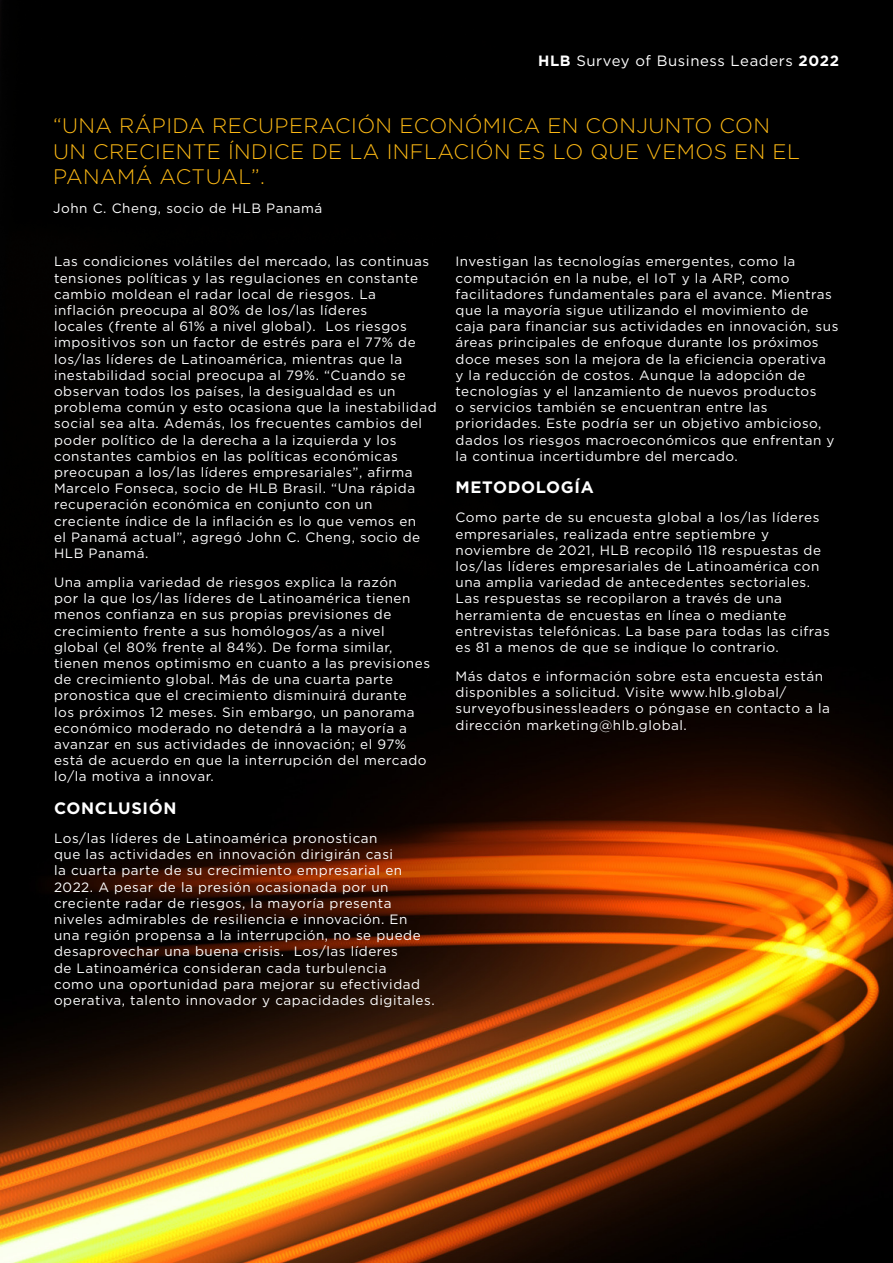
<style>
.page{position:relative;width:893px;height:1263px;background:#000}
.page>*{position:absolute;margin:0;border:0;box-sizing:border-box;transform-origin:0 0}
.Body_Copy_-_Dark_gre{font:300 21px/25.2px "Gotham";letter-spacing:.02em;color:#fcb814}
.Body_Copy_-_Dark_gre-2{font:700 16.5px "Gotham";letter-spacing:.04em;color:#fff}
.t1{font:14.85px "Gotham";letter-spacing:.04em;color:#fff}
.Body_Copy_-_Dark_gre-3{font:13.5px/16.2px "Gotham";letter-spacing:.04em;color:#fff}
.s1{font-weight:700}
</style>
<div class="page">
<img style="left:0;top:712px;width:893px;height:551px">
<p class="t1" style="left:538px;top:51px;width:302px"><span class="s1">HLB</span> Survey of Business Leaders <span class="s1">2022</span></p>
<p class="Body_Copy_-_Dark_gre" style="left:53px;top:113px;width:748px">“UNA RÁPIDA RECUPERACIÓN ECONÓMICA EN CONJUNTO CON<br>UN CRECIENTE ÍNDICE DE LA INFLACIÓN ES LO QUE VEMOS EN EL<br>PANAMÁ ACTUAL”.</p>
<p class="Body_Copy_-_Dark_gre-3" style="left:53px;top:200px;width:271px">John C. Cheng, socio de HLB Panamá</p>
<p class="Body_Copy_-_Dark_gre-3" style="left:54px;top:253px;width:384px">Las condiciones volátiles del mercado, las continuas tensiones políticas y las regulaciones en constante cambio moldean el radar local de riesgos. La inflación preocupa al 80% de los/las líderes<br>locales (frente al 61% a nivel global). Los riesgos impositivos son un factor de estrés para el 77% de los/las líderes de Latinoamérica, mientras que la inestabilidad social preocupa al 79%. “Cuando se observan todos los países, la desigualdad es un problema común y esto ocasiona que la inestabilidad social sea alta. Además, los frecuentes cambios del poder político de la derecha a la izquierda y los constantes cambios en las políticas económicas preocupan a los/las líderes empresariales”, afirma Marcelo Fonseca, socio de HLB Brasil. “Una rápida recuperación económica en conjunto con un creciente índice de la inflación es lo que vemos en<br>el Panamá actual”, agregó John C. Cheng, socio de HLB Panamá.</p>
<p class="Body_Copy_-_Dark_gre-3" style="left:54px;top:574px;width:378px">Una amplia variedad de riesgos explica la razón<br>por la que los/las líderes de Latinoamérica tienen menos confianza en sus propias previsiones de crecimiento frente a sus homólogos/as a nivel global (el 80% frente al 84%). De forma similar, tienen menos optimismo en cuanto a las previsiones de crecimiento global. Más de una cuarta parte pronostica que el crecimiento disminuirá durante los próximos 12 meses. Sin embargo, un panorama económico moderado no detendrá a la mayoría a avanzar en sus actividades de innovación; el 97% está de acuerdo en que la interrupción del mercado lo/la motiva a innovar.</p>
<p class="Body_Copy_-_Dark_gre-2" style="left:54px;top:797px;width:124px">CONCLUSIÓN</p>
<p class="Body_Copy_-_Dark_gre-3" style="left:54px;top:830px;width:382px">Los/las líderes de Latinoamérica pronostican<br>que las actividades en innovación dirigirán casi<br>la cuarta parte de su crecimiento empresarial en 2022. A pesar de la presión ocasionada por un creciente radar de riesgos, la mayoría presenta niveles admirables de resiliencia e innovación. En una región propensa a la interrupción, no se puede desaprovechar una buena crisis. Los/las líderes<br>de Latinoamérica consideran cada turbulencia<br>como una oportunidad para mejorar su efectividad operativa, talento innovador y capacidades digitales.</p>
<p class="Body_Copy_-_Dark_gre-3" style="left:455px;top:253px;width:384px">Investigan las tecnologías emergentes, como la computación en la nube, el IoT y la ARP, como facilitadores fundamentales para el avance. Mientras que la mayoría sigue utilizando el movimiento de caja para financiar sus actividades en innovación, sus áreas principales de enfoque durante los próximos doce meses son la mejora de la eficiencia operativa<br>y la reducción de costos. Aunque la adopción de tecnologías y el lanzamiento de nuevos productos<br>o servicios también se encuentran entre las prioridades. Este podría ser un objetivo ambicioso, dados los riesgos macroeconómicos que enfrentan y la continua incertidumbre del mercado.</p>
<p class="Body_Copy_-_Dark_gre-2" style="left:455px;top:477px;width:140px">METODOLOGÍA</p>
<p class="Body_Copy_-_Dark_gre-3" style="left:455px;top:509px;width:376px">Como parte de su encuesta global a los/las líderes empresariales, realizada entre septiembre y noviembre de 2021, HLB recopiló 118 respuestas de los/las líderes empresariales de Latinoamérica con una amplia variedad de antecedentes sectoriales.<br>Las respuestas se recopilaron a través de una herramienta de encuestas en línea o mediante entrevistas telefónicas. La base para todas las cifras es 81 a menos de que se indique lo contrario.</p>
<p class="Body_Copy_-_Dark_gre-3" style="left:455px;top:668px;width:376px">Más datos e información sobre esta encuesta están disponibles a solicitud. Visite www.hlb.global/ surveyofbusinessleaders o póngase en contacto a la dirección marketing@hlb.global.</p>
</div>
